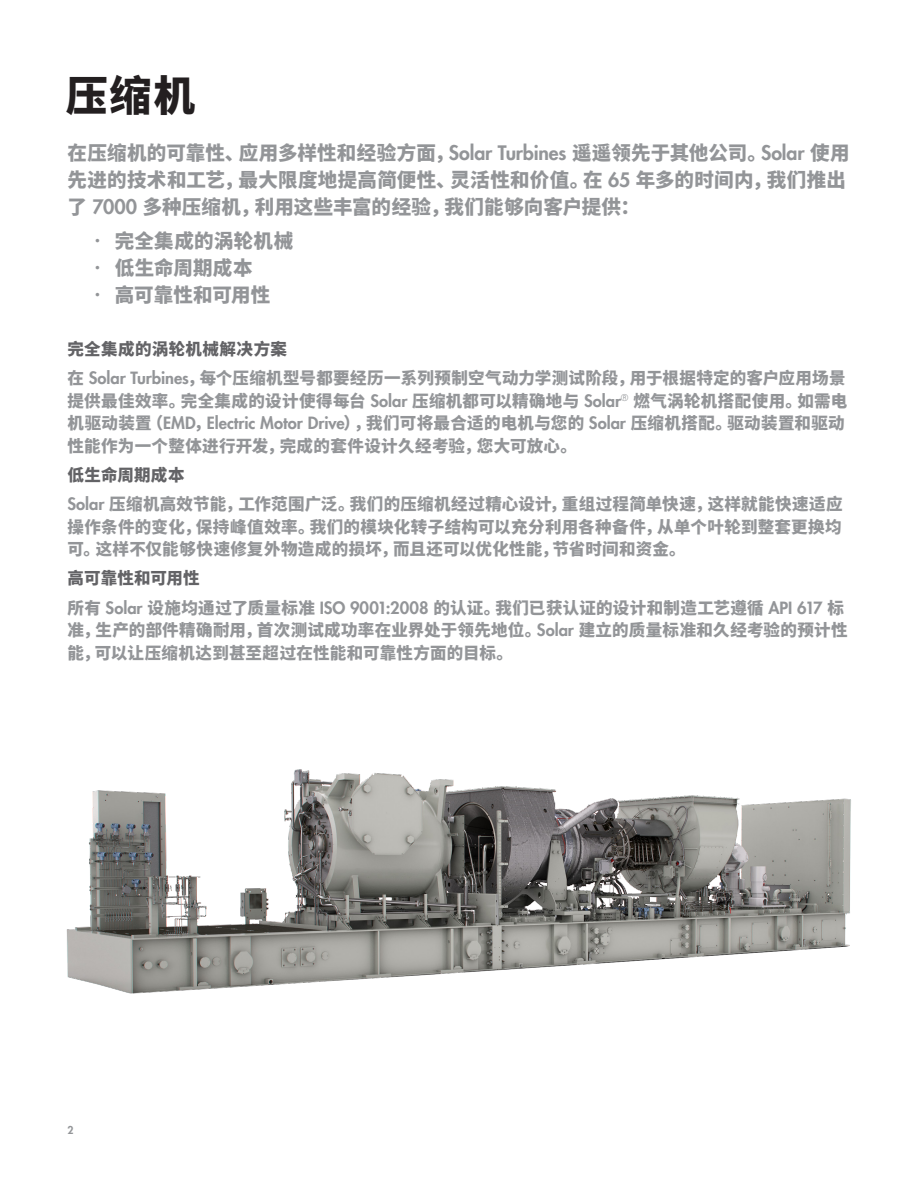
<style>
.page{position:relative;width:918px;height:1188px;background:#fff}
.page>*{position:absolute;margin:0;border:0;box-sizing:border-box;transform-origin:0 0}
.t1{font:900 42px "Noto Sans CJ Ksc";color:#231f20}
.t2{font:900 19.5px/27px "Noto Sans CJ Ksc";letter-spacing:.01em;color:#939598}
.t3{font:900 16.5px/22.5px "Noto Sans CJ Ksc";letter-spacing:.02em;color:#939598}
.t4{font:800 10.5px "Futura";color:#939598}
.s1{font-family:"Futura";font-weight:800}
.s2{color:#636366}
</style>
<div class="page">
<img style="left:66px;top:769px;width:785px;height:225px">
<h1 class="t1" style="left:66px;top:72px;width:131px">压缩机</h1>
<p class="t2" style="left:68px;top:140px;width:784px">在压缩机的可靠性、应用多样性和经验方面，<span class="s1">Solar Turbines</span> 遥遥领先于其他公司。<span class="s1">Solar</span> 使用先进的技术和工艺，最大限度地提高简便性、灵活性和价值。在 <span class="s1">65</span> 年多的时间内，我们推出了 <span class="s1">7000</span> 多种压缩机，利用这些丰富的经验，我们能够向客户提供：</p>
<p class="t2" style="left:88px;top:227px;width:207px">• 完全集成的涡轮机械</p>
<p class="t2" style="left:88px;top:254px;width:166px">• 低生命周期成本</p>
<p class="t2" style="left:88px;top:281px;width:184px">• 高可靠性和可用性</p>
<p class="t3" style="left:68px;top:334px;width:780px;line-height:29.2px"><span class="s2">完全集成的涡轮机械解决方案<br></span>在 <span class="s1">Solar Turbines</span>，每个压缩机型号都要经历一系列预制空气动力学测试阶段，用于根据特定的客户应用场景</p>
<p class="t3" style="left:68px;top:390px;width:781px">提供最佳效率。完全集成的设计使得每台 <span class="s1">Solar</span> 压缩机都可以精确地与 <span class="s1">Solar</span><sup>®</sup> 燃气涡轮机搭配使用。如需电机驱动装置（<span class="s1">EMD</span>，<span class="s1">Electric Motor Drive</span>），我们可将最合适的电机与您的 <span class="s1">Solar</span> 压缩机搭配。驱动装置和驱动性能作为一个整体进行开发，完成的套件设计久经考验，您大可放心。</p>
<p class="t3" style="left:68px;top:460px;width:777px;line-height:29.2px"><span class="s2">低生命周期成本<br></span><span class="s1">Solar</span> 压缩机高效节能，工作范围广泛。我们的压缩机经过精心设计，重组过程简单快速，这样就能快速适应</p>
<p class="t3" style="left:68px;top:516px;width:776px">操作条件的变化，保持峰值效率。我们的模块化转子结构可以充分利用各种备件，从单个叶轮到整套更换均可。这样不仅能够快速修复外物造成的损坏，而且还可以优化性能，节省时间和资金。</p>
<p class="t3" style="left:68px;top:564px;width:778px;line-height:29.2px"><span class="s2">高可靠性和可用性<br></span>所有 <span class="s1">Solar</span> 设施均通过了质量标准 <span class="s1">ISO 9001:2008</span> 的认证。我们已获认证的设计和制造工艺遵循 <span class="s1">API 617</span> 标</p>
<p class="t3" style="left:67px;top:619px;width:782px">准，生产的部件精确耐用，首次测试成功率在业界处于领先地位。<span class="s1">Solar</span> 建立的质量标准和久经考验的预计性能，可以让压缩机达到甚至超过在性能和可靠性方面的目标。</p>
<p class="t4" style="left:68px;top:1124px;width:8px">2</p>
</div>
